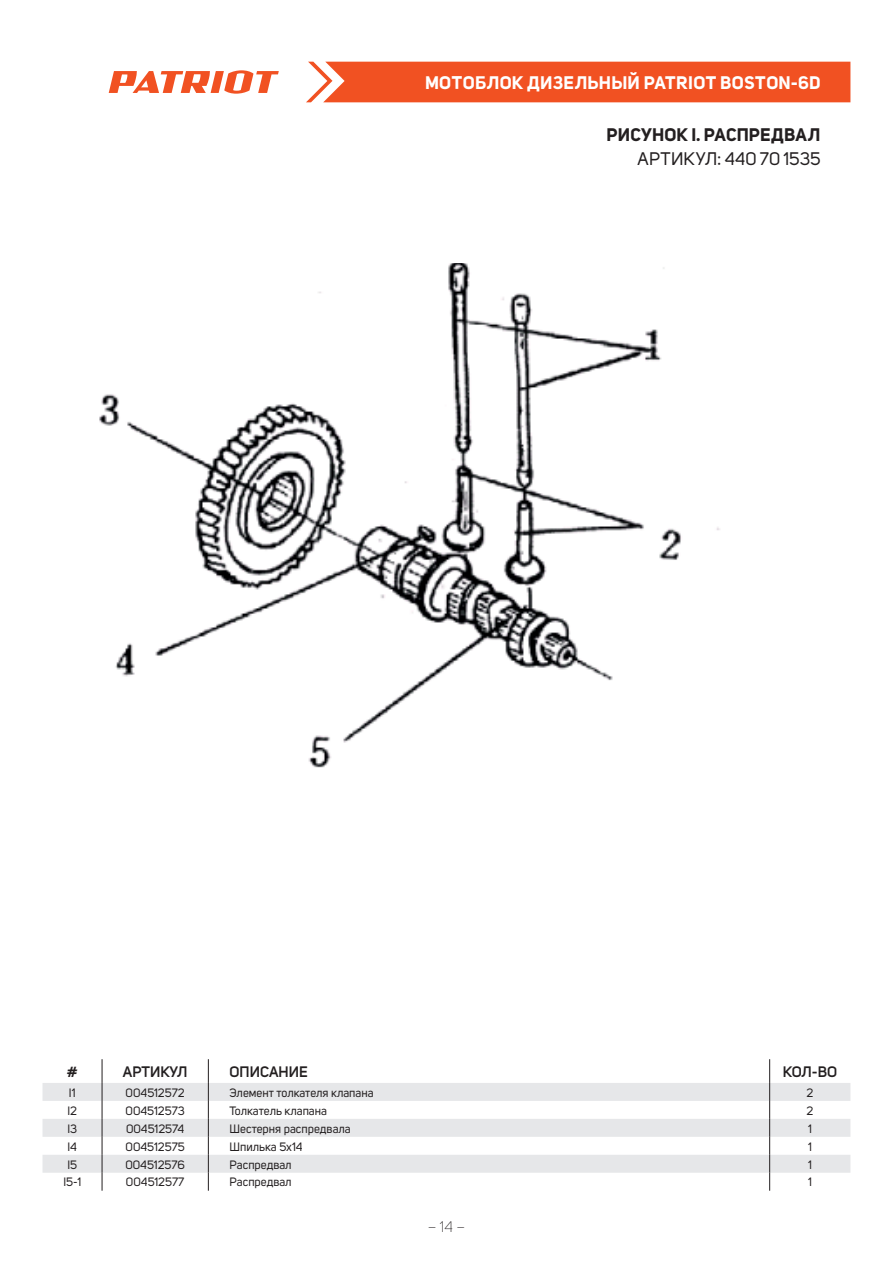
<style>
.page{position:relative;width:893px;height:1263px;background:#fff}
.page>*{position:absolute;margin:0;border:0;box-sizing:border-box;transform-origin:0 0}
.t1{font:700 18px "Uni Sans";letter-spacing:.02em;color:#fff}
.t2{font:700 18px "Uni Sans";letter-spacing:.01em;color:#231f20}
.t3{font:18px "Uni Sans";letter-spacing:.005em;color:#231f20}
.t4{font:600 15px "Uni Sans";color:#231f20}
.t5{font:300 15px "Uni Sans";color:#231f20}
.t6{font:12px "Uni Sans";color:#231f20}
</style>
<div class="page">
<div style="left:306px;top:62px;width:544px;height:40px;background:#f15122"></div>
<svg style="left:109px;top:70px;width:170px;height:24px"></svg>
<svg style="left:43px;top:1083px;width:807px;height:90px;fill:#e6e7e9"></svg>
<svg style="left:102px;top:1059px;width:1px;height:132px"></svg>
<svg style="left:208px;top:1059px;width:1px;height:132px"></svg>
<svg style="left:769px;top:1059px;width:1px;height:132px"></svg>
<img style="left:99px;top:264px;width:621px;height:504px">
<h1 class="t1" style="left:425px;top:72px;width:397px">МОТОБЛОК ДИЗЕЛЬНЫЙ PATRIOT BOSTON-6D</h1>
<h1 class="t2" style="left:607px;top:123px;width:215px">РИСУНОК I. РАСПРЕДВАЛ</h1>
<h1 class="t3" style="left:638px;top:148px;width:185px">АРТИКУЛ: 440 70 1535</h1>
<p class="t4" style="left:67px;top:1063px;width:12px">#</p>
<p class="t4" style="left:123px;top:1063px;width:66px">АРТИКУЛ</p>
<p class="t4" style="left:230px;top:1063px;width:80px">ОПИСАНИЕ</p>
<p class="t4" style="left:783px;top:1063px;width:56px">КОЛ-ВО</p>
<p class="t6" style="left:69px;top:1085px;width:8px">I1</p>
<p class="t6" style="left:126px;top:1085px;width:61px">004512572</p>
<p class="t6" style="left:230px;top:1085px;width:145px">Элемент толкателя клапана</p>
<p class="t6" style="left:807px;top:1085px;width:8px">2</p>
<p class="t6" style="left:67px;top:1103px;width:11px">I2</p>
<p class="t6" style="left:126px;top:1103px;width:61px">004512573</p>
<p class="t6" style="left:230px;top:1103px;width:99px">Толкатель клапана</p>
<p class="t6" style="left:807px;top:1103px;width:8px">2</p>
<p class="t6" style="left:67px;top:1121px;width:11px">I3</p>
<p class="t6" style="left:126px;top:1121px;width:60px">004512574</p>
<p class="t6" style="left:230px;top:1121px;width:123px">Шестерня распредвала</p>
<p class="t6" style="left:808px;top:1121px;width:5px">1</p>
<p class="t6" style="left:68px;top:1139px;width:11px">I4</p>
<p class="t6" style="left:126px;top:1139px;width:61px">004512575</p>
<p class="t6" style="left:230px;top:1139px;width:75px">Шпилька 5х14</p>
<p class="t6" style="left:808px;top:1139px;width:5px">1</p>
<p class="t6" style="left:67px;top:1157px;width:11px">I5</p>
<p class="t6" style="left:125px;top:1157px;width:61px">004512576</p>
<p class="t6" style="left:230px;top:1157px;width:64px">Распредвал</p>
<p class="t6" style="left:808px;top:1157px;width:5px">1</p>
<p class="t6" style="left:63px;top:1175px;width:19px">I5-1</p>
<p class="t6" style="left:126px;top:1175px;width:60px">004512577</p>
<p class="t6" style="left:230px;top:1175px;width:64px">Распредвал</p>
<p class="t6" style="left:808px;top:1175px;width:5px">1</p>
<p class="t5" style="left:428px;top:1218px;width:39px">– 14 –</p>
</div>
